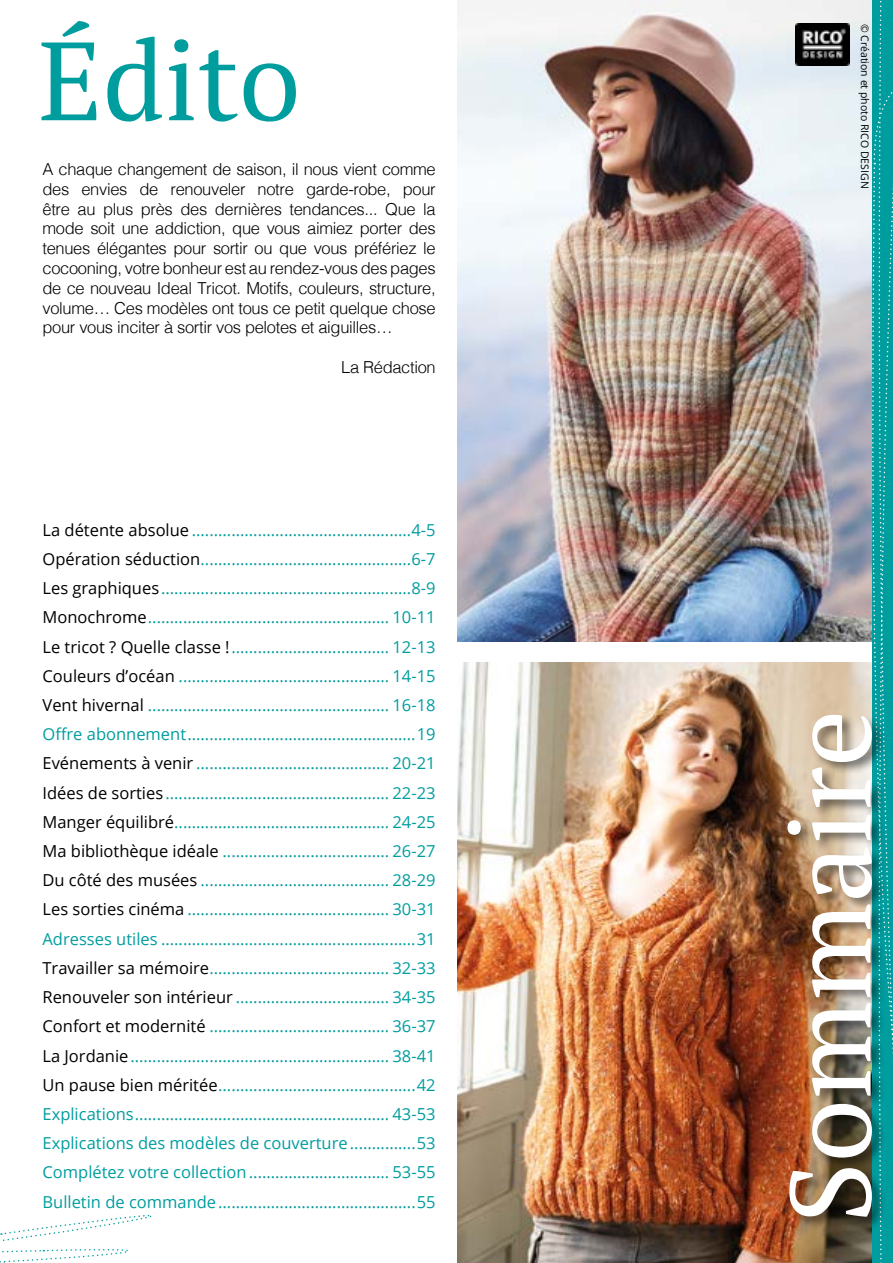
<style>
.page{position:relative;width:893px;height:1263px;background:#fff}
.page>*{position:absolute;margin:0;border:0;box-sizing:border-box;transform-origin:0 0}
.t1{font:114px "PT Serif";color:#fff}
.t2{font:111px "PT Serif";color:#009d9f}
.t3{font:16.5px/29.2px "Open Sans";color:#009d9f;text-align:justify}
.t4{font:300 16.5px/19.8px "Helvetica";letter-spacing:-.02em;color:#000;text-align:justify}
.t5{font:10.5px "Open Sans";color:#000}
.s1{color:#000}
</style>
<div class="page">
<img style="left:457px;top:663px;width:399px;height:600px">
<img style="left:457px;top:0;width:399px;height:642px">
<svg style="left:27px;top:1153px;width:546px;height:110px"></svg>
<svg style="left:0;top:1230px;width:418px;height:33px"></svg>
<svg style="left:856px;top:0;width:37px;height:1263px;background:#53afb2"></svg>
<div style="left:785px;top:712px;width:102px;height:519px;background:#000;opacity:.5"></div>
<div style="left:43px;top:523px;width:393px;height:684px;background:#fff"></div>
<img style="left:796px;top:24px;width:53px;height:42px">
<h2 class="t2" style="left:38px;top:9px;width:264px">Édito</h2>
<p class="t4" style="left:43px;top:158px;width:395px">A chaque changement de saison, il nous vient comme des envies de renouveler notre garde-robe, pour être au plus près des dernières tendances... Que la mode soit une addiction, que vous aimiez porter des tenues élégantes pour sortir ou que vous préfériez le cocooning, votre bonheur est au rendez-vous des pages de ce nouveau Ideal Tricot. Motifs, couleurs, structure, volume… Ces modèles ont tous ce petit quelque chose pour vous inciter à sortir vos pelotes et aiguilles…</p>
<p class="t4" style="left:341px;top:356px;width:96px">La Rédaction</p>
<p class="t3" style="left:43px;top:515px;width:395px"><span class="s1">La détente absolue</span> ..................................................4-5<br><span class="s1">Opération séduction</span>................................................6-7<br><span class="s1">Les graphiques</span>.........................................................8-9<br><span class="s1">Monochrome</span>....................................................... 10-11<br><span class="s1">Le tricot ? Quelle classe !</span>.................................... 12-13<br><span class="s1">Couleurs d’océan</span> ................................................ 14-15<br><span class="s1">Vent hivernal</span> ....................................................... 16-18<br>Offre abonnement....................................................19<br><span class="s1">Evénements à venir</span> ............................................ 20-21<br><span class="s1">Idées de sorties</span> ................................................... 22-23<br><span class="s1">Manger équilibré</span>................................................. 24-25<br><span class="s1">Ma bibliothèque idéale</span> ...................................... 26-27<br><span class="s1">Du côté des musées</span> ........................................... 28-29<br><span class="s1">Les sorties cinéma</span> .............................................. 30-31<br>Adresses utiles ..........................................................31<br><span class="s1">Travailler sa mémoire</span>......................................... 32-33<br><span class="s1">Renouveler son intérieur</span> ................................... 34-35<br><span class="s1">Confort et modernité</span> ......................................... 36-37<br><span class="s1">La Jordanie</span>........................................................... 38-41<br><span class="s1">Un pause bien méritée</span>.............................................42<br>Explications.......................................................... 43-53<br>Explications des modèles de couverture...............53<br>Complétez votre collection................................ 53-55<br>Bulletin de commande.............................................55</p>
<p class="t5" style="left:872px;top:24px;width:167px;rotate:90deg">© Création et photo RICO DESIGN</p>
<h1 class="t1" style="left:756px;top:1223px;width:515px;rotate:-90deg">Sommaire</h1>
</div>
